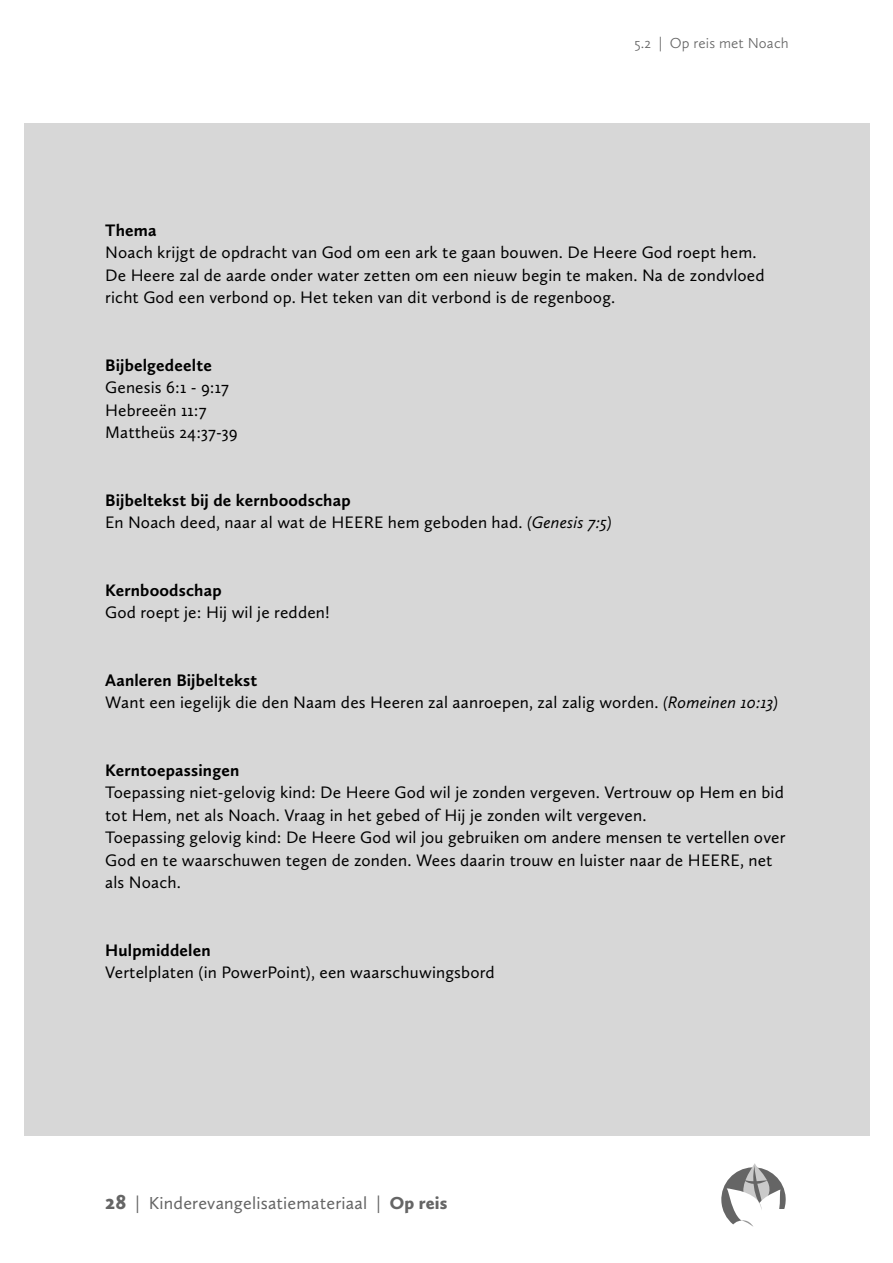
<style>
.page{position:relative;width:893px;height:1263px;background:#fff}
.page>*{position:absolute;margin:0;border:0;box-sizing:border-box;transform-origin:0 0}
.t1{font:18px "Calluna Sans";letter-spacing:.01em;color:#656565}
.t2{font:17.25px/22.5px "Calluna Sans";letter-spacing:.01em;color:#000}
.t3{font:700 17.25px "Calluna Sans";letter-spacing:.01em;color:#000}
.t4{font:300 15px "Calluna Sans";letter-spacing:.01em;color:#656565}
.s1{font-weight:700}
.s2{font-style:italic}
.s3{font-weight:900;font-size:21px}
.s4{font-weight:900}
</style>
<div class="page">
<svg style="left:721px;top:1163px;width:65px;height:64px"></svg>
<div style="left:24px;top:123px;width:845px;height:1013px;background:#d7d7d7"></div>
<p class="t4" style="left:635px;top:34px;width:155px">5.2 | Op reis met Noach</p>
<p class="t3" style="left:105px;top:219px;width:53px">Thema</p>
<p class="t2" style="left:105px;top:241px;width:661px">Noach krijgt de opdracht van God om een ark te gaan bouwen. De Heere God roept hem.<br>De Heere zal de aarde onder water zetten om een nieuw begin te maken. Na de zondvloed richt God een verbond op. Het teken van dit verbond is de regenboog.</p>
<p class="t3" style="left:105px;top:354px;width:108px">Bijbelgedeelte</p>
<p class="t2" style="left:105px;top:376px;width:134px">Genesis 6:1 - 9:17<br>Hebreeën 11:7<br>Mattheüs 24:37-39</p>
<p class="t2" style="left:105px;top:489px;width:508px"><span class="s1">Bijbeltekst bij de kernboodschap<br></span>En Noach deed, naar al wat de HEERE hem geboden had. <span class="s2">(Genesis 7:5)</span></p>
<p class="t3" style="left:105px;top:579px;width:118px">Kernboodschap</p>
<p class="t2" style="left:105px;top:601px;width:226px">God roept je: Hij wil je redden!</p>
<p class="t2" style="left:105px;top:668px;width:674px"><span class="s1">Aanleren Bijbeltekst<br></span>Want een iegelijk die den Naam des Heeren zal aanroepen, zal zalig worden. <span class="s2">(Romeinen 10:13)</span></p>
<p class="t3" style="left:105px;top:759px;width:136px">Kerntoepassingen</p>
<p class="t2" style="left:105px;top:781px;width:682px">Toepassing niet-gelovig kind: De Heere God wil je zonden vergeven. Vertrouw op Hem en bid tot Hem, net als Noach. Vraag in het gebed of Hij je zonden wilt vergeven.<br>Toepassing gelovig kind: De Heere God wil jou gebruiken om andere mensen te vertellen over God en te waarschuwen tegen de zonden. Wees daarin trouw en luister naar de HEERE, net als Noach.</p>
<p class="t3" style="left:105px;top:939px;width:107px">Hulpmiddelen</p>
<p class="t2" style="left:105px;top:961px;width:391px">Vertelplaten (in PowerPoint), een waarschuwingsbord</p>
<p class="t1" style="left:105px;top:1192px;width:344px"><span class="s3">28</span> | Kinderevangelisatiemateriaal | <span class="s4">Op reis</span></p>
</div>
